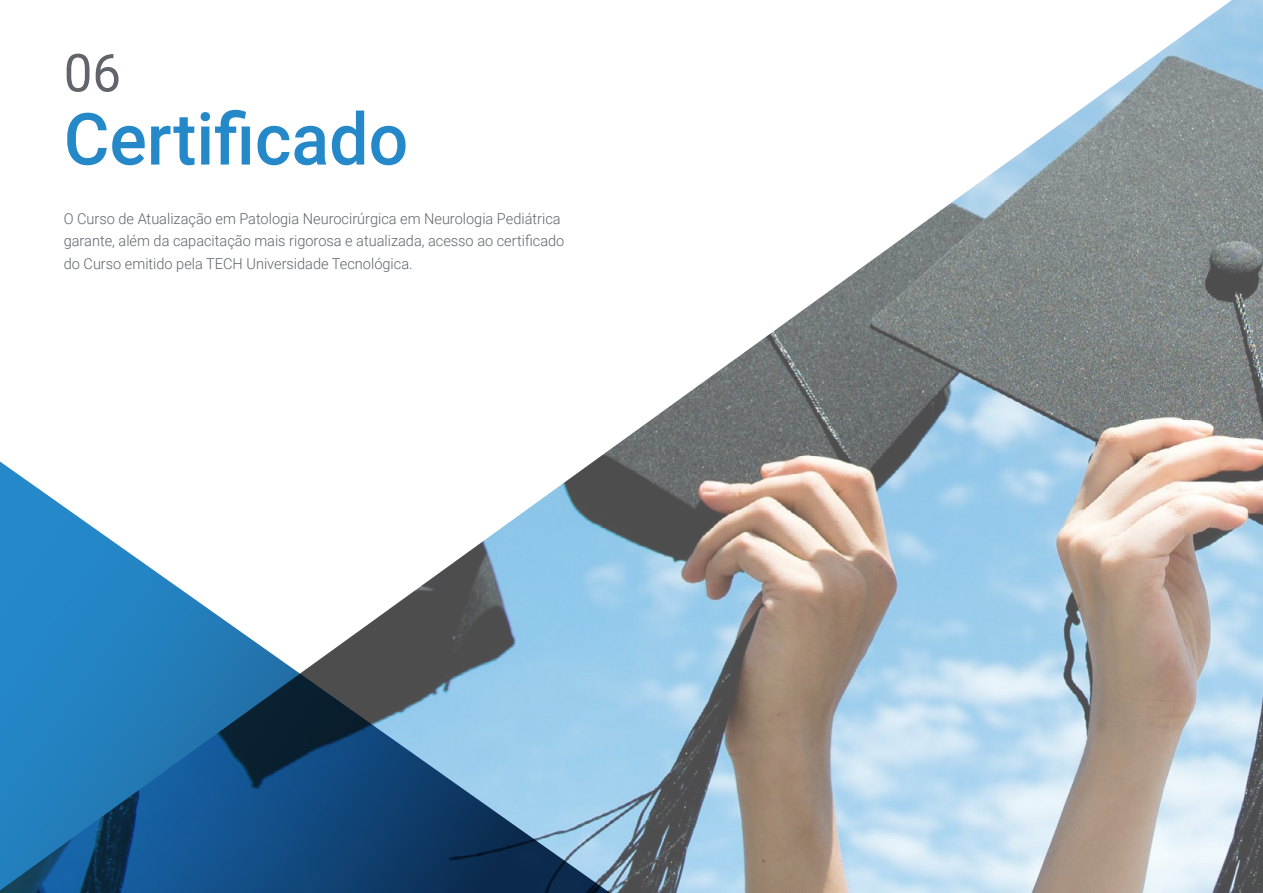
<style>
.page{position:relative;width:1263px;height:893px;background:#fff}
.page>*{position:absolute;margin:0;border:0;box-sizing:border-box;transform-origin:0 0}
.t1{font:500 72px "Roboto";color:#2488c9}
.t2{font:52.5px "Roboto";color:#61646a}
.t3{font:300 15px/22.5px "Roboto";color:#61646a}
</style>
<div class="page">
<img style="left:615px;top:0;width:648px;height:893px">
<svg style="left:0;top:446px;width:640px;height:447px"></svg>
<h2 class="t2" style="left:64px;top:36px;width:59px">06</h2>
<h1 class="t1" style="left:64px;top:89px;width:346px">Certificado</h1>
<p class="t3" style="left:64px;top:207px;width:502px">O Curso de Atualização em Patologia Neurocirúrgica em Neurologia Pediátrica garante, além da capacitação mais rigorosa e atualizada, acesso ao certificado do Curso emitido pela TECH Universidade Tecnológica.</p>
</div>
